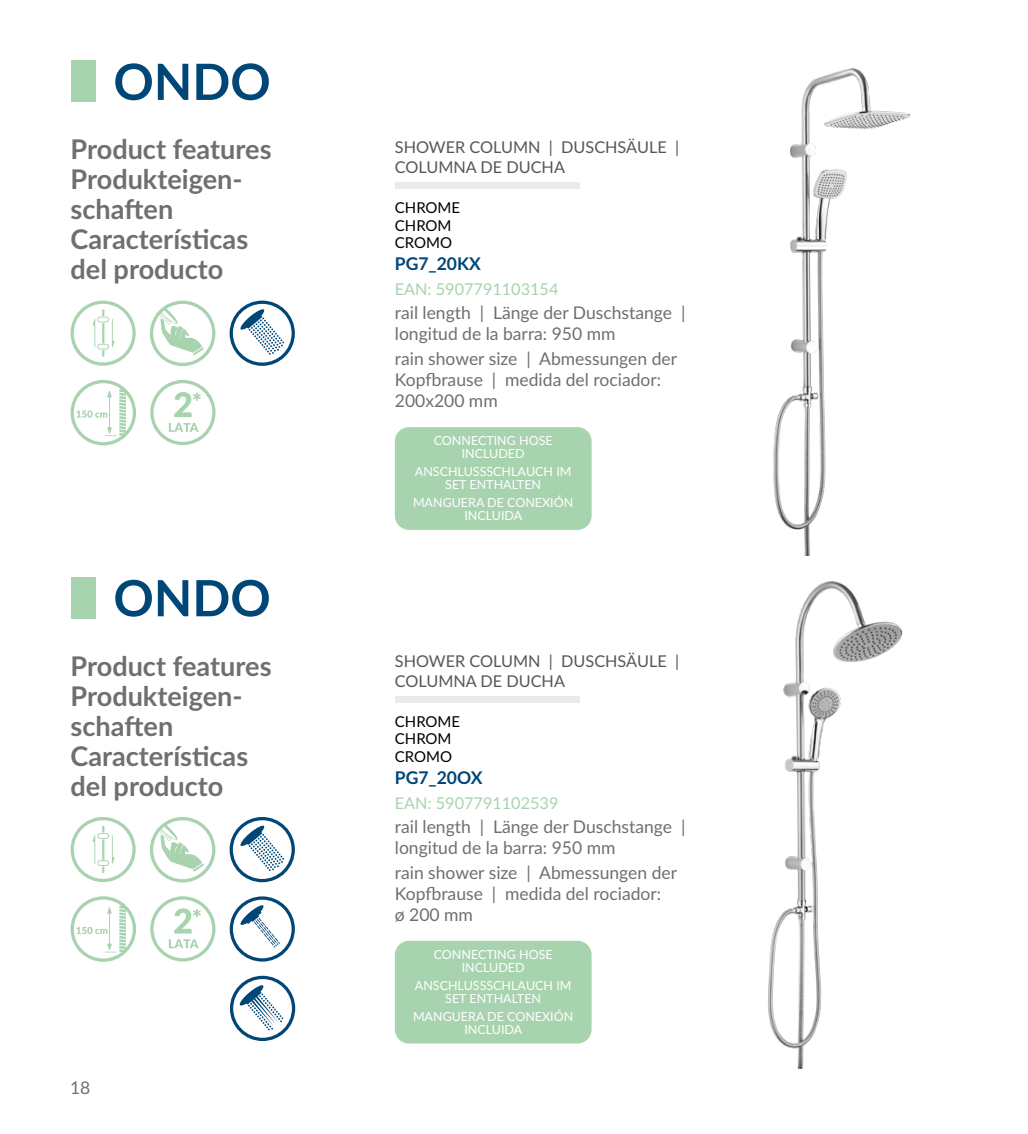
<style>
.page{position:relative;width:1028px;height:1134px;background:#fff}
.page>*{position:absolute;margin:0;border:0;box-sizing:border-box;transform-origin:0 0}
.t1{font:700 50px "Lato";color:#004676}
.t2{font:700 27px/30px "Lato";color:#706f6f}
.t3{font:17.5px/21.2px "Lato";color:#706f6f}
.t4{font:700 17.5px "Lato";color:#004676}
.t5{font:16.25px/20px "Lato";color:#575756}
.t6{font:16.25px "Lato";color:#a8d3af}
.t7{font:15px/17.5px "Lato";color:#000}
.t8{font:12.5px/13px "Lato";color:#fff;text-align:center}
</style>
<div class="page">
<img style="left:773px;top:69px;width:138px;height:487px">
<img style="left:768px;top:581px;width:135px;height:487px">
<div style="left:395px;top:696px;width:184px;height:7px;background:#eaeaea"></div>
<div style="left:395px;top:182px;width:184px;height:7px;background:#eaeaea"></div>
<div style="left:71px;top:61px;width:25px;height:41px;background:#a8d3af"></div>
<div style="left:71px;top:577px;width:25px;height:41px;background:#a8d3af"></div>
<svg style="left:71px;top:301px;width:65px;height:65px"></svg>
<svg style="left:150px;top:301px;width:65px;height:65px"></svg>
<svg style="left:230px;top:301px;width:65px;height:65px"></svg>
<svg style="left:71px;top:380px;width:65px;height:65px"></svg>
<svg style="left:150px;top:380px;width:65px;height:65px"></svg>
<svg style="left:71px;top:817px;width:65px;height:65px"></svg>
<svg style="left:150px;top:817px;width:65px;height:65px"></svg>
<svg style="left:71px;top:896px;width:65px;height:66px"></svg>
<svg style="left:230px;top:817px;width:65px;height:65px"></svg>
<svg style="left:230px;top:976px;width:65px;height:65px"></svg>
<svg style="left:230px;top:896px;width:65px;height:65px"></svg>
<svg style="left:150px;top:896px;width:65px;height:65px"></svg>
<div style="left:395px;top:427px;width:196px;height:103px;background:#a8d3af;border-radius:14px"></div>
<div style="left:395px;top:941px;width:196px;height:102px;background:#a8d3af;border-radius:14px"></div>
<h1 class="t1" style="left:113px;top:45px;width:159px">ONDO</h1>
<h2 class="t2" style="left:71px;top:133px;width:203px">Product features<br>Produkteigen&shy;schaften<br>Características del producto</h2>
<h1 class="t1" style="left:113px;top:561px;width:159px">ONDO</h1>
<h2 class="t2" style="left:71px;top:650px;width:203px">Product features<br>Produkteigen&shy;schaften<br>Características del producto</h2>
<p class="t3" style="left:70px;top:1076px;width:22px">18</p>
<p class="t5" style="left:395px;top:136px;width:286px">SHOWER COLUMN | DUSCHSÄULE |<br>COLUMNA DE DUCHA</p>
<p class="t7" style="left:395px;top:198px;width:67px">CHROME<br>CHROM<br>CROMO</p>
<p class="t4" style="left:395px;top:251px;width:87px">PG7_20KX</p>
<p class="t6" style="left:395px;top:278px;width:165px">EAN: 5907791103154</p>
<p class="t3" style="left:395px;top:301px;width:292px">rail length | Länge der Duschstange | longitud de la barra: 950 mm</p>
<p class="t3" style="left:395px;top:347px;width:284px">rain shower size | Abmessungen der<br>Kopfbrause | medida del rociador:<br>200x200 mm</p>
<p class="t8" style="left:434px;top:434px;width:120px">CONNECTING HOSE<br>INCLUDED</p>
<p class="t8" style="left:415px;top:465px;width:158px">ANSCHLUSSSCHLAUCH IM<br>SET ENTHALTEN</p>
<p class="t8" style="left:413px;top:495px;width:162px">MANGUERA DE CONEXIÓN<br>INCLUIDA</p>
<p class="t5" style="left:395px;top:650px;width:286px">SHOWER COLUMN | DUSCHSÄULE |<br>COLUMNA DE DUCHA</p>
<p class="t7" style="left:395px;top:712px;width:67px">CHROME<br>CHROM<br>CROMO</p>
<p class="t4" style="left:395px;top:765px;width:89px">PG7_20OX</p>
<p class="t6" style="left:395px;top:791px;width:165px">EAN: 5907791102539</p>
<p class="t3" style="left:395px;top:815px;width:292px">rail length | Länge der Duschstange | longitud de la barra: 950 mm</p>
<p class="t3" style="left:395px;top:861px;width:284px">rain shower size | Abmessungen der<br>Kopfbrause | medida del rociador:<br>ø 200 mm</p>
<p class="t8" style="left:434px;top:947px;width:120px">CONNECTING HOSE<br>INCLUDED</p>
<p class="t8" style="left:415px;top:978px;width:158px">ANSCHLUSSSCHLAUCH IM<br>SET ENTHALTEN</p>
<p class="t8" style="left:413px;top:1009px;width:162px">MANGUERA DE CONEXIÓN<br>INCLUIDA</p>
</div>
